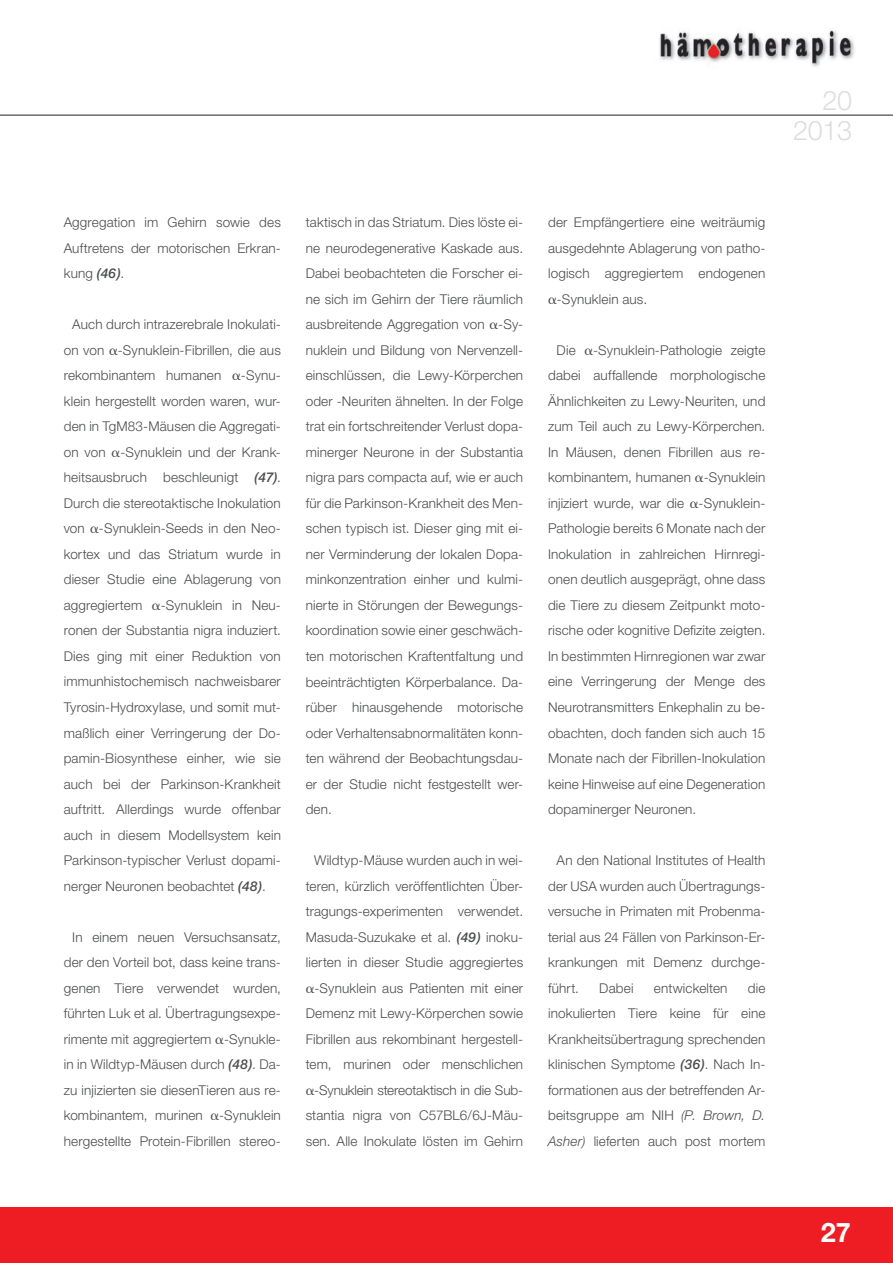
<style>
.page{position:relative;width:893px;height:1263px;background:#fff}
.page>*{position:absolute;margin:0;border:0;box-sizing:border-box;transform-origin:0 0}
.t1{font:300 27px/30px "Helvetica Neue";letter-spacing:-.01em;color:#dcdddf;text-align:right}
.t2{font:700 27px "Helvetica Neue";color:#fff}
.t3{font:300 13.5px/25.5px "Helvetica Neue";letter-spacing:.01em;color:#4b4c4d;text-align:justify}
.s1{font-weight:500;font-style:italic}
.s2{font-style:italic}
</style>
<div class="page">
<div style="left:0;top:1208px;width:893px;height:55px;background:#ee1d23"></div>
<hr style="left:0;top:115px;width:893px;height:1px;background:#231f20">
<img style="left:660px;top:30px;width:195px;height:37px">
<h1 class="t1" style="left:793px;top:84px;width:61px">20<br>2013</h1>
<p class="t3" style="left:64px;top:210px;width:219px">Aggregation im Gehirn sowie des Auftretens der motorischen Erkran&shy;kung <span class="s1">(46)</span>.</p>
<p class="t3" style="left:64px;top:312px;width:219px;text-indent:9px">Auch durch intrazerebrale Inokulati&shy;on von -Synuklein-Fibrillen, die aus rekombinantem humanen</p>
<p class="t3" style="left:64px;top:363px;width:219px;text-indent:177px">-Synu&shy;klein hergestellt worden waren, wur&shy;den in TgM83-Mäusen die Aggregati&shy;on von -Synuklein und der Krank&shy;heitsausbruch beschleunigt <span class="s1">(47)</span>.<br>Durch die stereotaktische Inokulation von -Synuklein-Seeds in den Neo&shy;kortex und das Striatum wurde in dieser Studie eine Ablagerung von aggregiertem</p>
<p class="t3" style="left:64px;top:592px;width:219px;text-indent:97px">-Synuklein in Neu&shy;ronen der Substantia nigra induziert.<br>Dies ging mit einer Reduktion von immunhistochemisch nachweisbarer Tyrosin-Hydroxylase, und somit mut&shy;maßlich einer Verringerung der Do&shy;pamin-Biosynthese einher, wie sie auch bei der Parkinson-Krankheit auftritt. Allerdings wurde offenbar auch in diesem Modellsystem kein Parkinson-typischer Verlust dopami&shy;nerger Neuronen beobachtet <span class="s1">(48)</span>.</p>
<p class="t3" style="left:64px;top:924px;width:219px;text-indent:9px">In einem neuen Versuchsansatz, der den Vorteil bot, dass keine trans&shy;genen Tiere verwendet wurden, führten Luk et al. Übertragungsexpe&shy;rimente mit aggregiertem -Synukle&shy;in in Wildtyp-Mäusen durch <span class="s1">(48)</span>. Da&shy;zu injizierten sie diesenTieren aus re&shy;kombinantem, murinen -Synuklein hergestellte Protein-Fibrillen stereo-</p>
<p class="t3" style="left:306px;top:210px;width:219px">taktisch in das Striatum. Dies löste ei&shy;ne neurodegenerative Kaskade aus.<br>Dabei beobachteten die Forscher ei&shy;ne sich im Gehirn der Tiere räumlich ausbreitende Aggregation von -Sy&shy;nuklein und Bildung von Nervenzell&shy;einschlüssen, die Lewy-Körperchen oder -Neuriten ähnelten. In der Folge trat ein fortschreitender Verlust dopa&shy;minerger Neurone in der Substantia nigra pars compacta auf, wie er auch für die Parkinson-Krankheit des Men&shy;schen typisch ist. Dieser ging mit ei&shy;ner Verminderung der lokalen Dopa&shy;minkonzentration einher und kulmi&shy;nierte in Störungen der Bewegungs&shy;koordination sowie einer geschwäch&shy;ten motorischen Kraftentfaltung und beeinträchtigten Körperbalance. Da&shy;rüber hinausgehende motorische oder Verhaltensabnormalitäten konn&shy;ten während der Beobachtungsdau&shy;er der Studie nicht festgestellt wer&shy;den.</p>
<p class="t3" style="left:306px;top:847px;width:219px;text-align:right">Wildtyp-Mäuse wurden auch in wei&shy;teren, kürzlich veröffentlichten Über&shy;tragungs-experimenten verwendet.<br>Masuda-Suzukake et al. <span class="s1">(49)</span> inoku&shy;lierten in dieser Studie aggregiertes -Synuklein aus Patienten mit einer Demenz mit Lewy-Körperchen sowie Fibrillen aus rekombinant hergestell&shy;tem, murinen oder menschlichen -Synuklein stereotaktisch in die Sub&shy;stantia nigra von C57BL6/6J-Mäu&shy;sen. Alle Inokulate lösten im Gehirn</p>
<p class="t3" style="left:548px;top:210px;width:219px">der Empfängertiere eine weiträumig</p>
<p class="t3" style="left:548px;top:235px;width:219px">ausgedehnte Ablagerung von patho-</p>
<p class="t3" style="left:548px;top:261px;width:219px">logisch aggregiertem endogenen</p>
<p class="t3" style="left:557px;top:286px;width:92px">-Synuklein aus.</p>
<p class="t3" style="left:557px;top:337px;width:21px">Die</p>
<p class="t3" style="left:548px;top:337px;width:219px;text-indent:45px">-Synuklein-Pathologie zeigte dabei auffallende morphologische Ähnlichkeiten zu Lewy-Neuriten, und zum Teil auch zu Lewy-Körperchen.<br>In Mäusen, denen Fibrillen aus re&shy;kombinantem, humanen -Synuklein injiziert wurde, war die -Synuklein-Pathologie bereits 6 Monate nach der Inokulation in zahlreichen Hirnregi&shy;onen deutlich ausgeprägt, ohne dass die Tiere zu diesem Zeitpunkt moto&shy;rische oder kognitive Defizite zeigten.<br>In bestimmten Hirnregionen war zwar eine Verringerung der Menge des Neurotransmitters Enkephalin zu be&shy;obachten, doch fanden sich auch 15<br>Monate nach der Fibrillen-Inokulation keine Hinweise auf eine Degeneration dopaminerger Neuronen.</p>
<p class="t3" style="left:548px;top:847px;width:219px;text-indent:9px">An den National Institutes of Health der USA wurden auch Übertragungs&shy;versuche in Primaten mit Probenma&shy;terial aus 24 Fällen von Parkinson-Er&shy;krankungen mit Demenz durchge&shy;führt.</p>
<p class="t3" style="left:548px;top:975px;width:219px;text-indent:200px">die inokulierten Tiere keine für eine Krankheitsübertragung sprechenden klinischen Symptome <span class="s1">(36)</span>. Nach In&shy;formationen aus der betreffenden Ar&shy;beitsgruppe am NIH <span class="s2">(P. Brown, D.<br>Asher)</span> lieferten auch post mortem</p>
<p class="t3" style="left:599px;top:975px;width:36px">Dabei</p>
<p class="t3" style="left:654px;top:975px;width:75px">entwickelten</p>
<h1 class="t2" style="left:821px;top:1215px;width:32px">27</h1>
</div>
